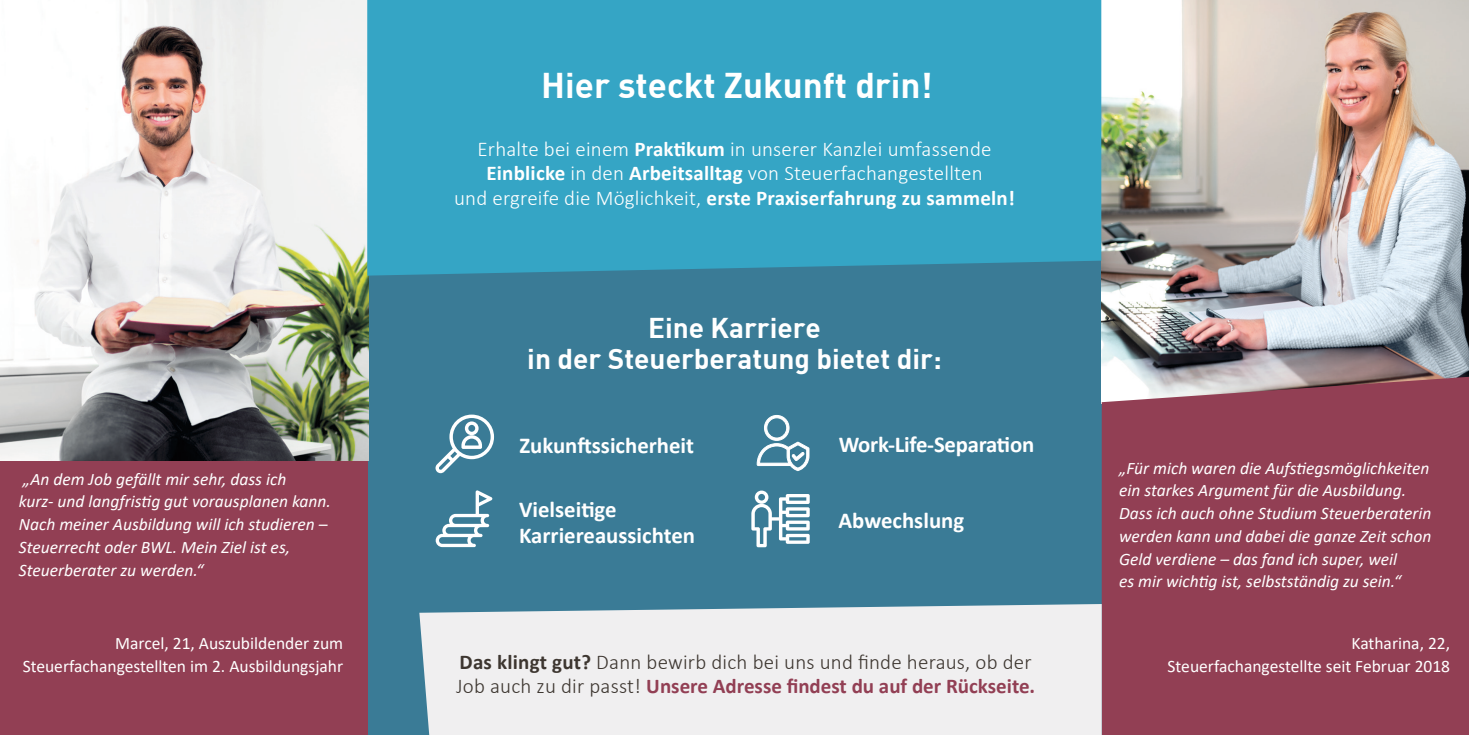
<style>
.page{position:relative;width:1469px;height:735px;background:#fff}
.page>*{position:absolute;margin:0;border:0;box-sizing:border-box;transform-origin:0 0}
.t1{font:700 35px "DIN";color:#fff}
.t2{font:700 28px/31.5px "DIN";color:#fff;text-align:center}
.t3{font:700 22.75px/25.4px "Calibri";color:#fff}
.t4{font:300 21px/24.5px "Calibri";letter-spacing:.01em;color:#fff;text-align:center}
.t5{font:300 21px/24.5px "Calibri";letter-spacing:.01em;color:#3d3630}
.t6{font:italic 17.5px/22.8px "Calibri";color:#fff}
.t7{font:17.5px/22.8px "Calibri";color:#fff;text-align:right}
.s1{font-weight:700}
.s2{font-weight:700;color:#923f54}
</style>
<div class="page">
<div style="left:0;top:460px;width:368px;height:274px;background:#923f54"></div>
<div style="left:368px;top:257px;width:733px;height:477px;background:#3a7b96"></div>
<img style="left:1101px;top:0;width:367px;height:376px">
<div style="left:1101px;top:376px;width:367px;height:358px;background:#923f54"></div>
<img style="left:0;top:0;width:368px;height:460px">
<div style="left:367px;top:0;width:734px;height:275px;background:#35a5c5"></div>
<svg style="left:436px;top:490px;width:56px;height:56px"></svg>
<svg style="left:751px;top:490px;width:58px;height:57px"></svg>
<svg style="left:435px;top:414px;width:59px;height:59px"></svg>
<svg style="left:756px;top:415px;width:53px;height:56px"></svg>
<div style="left:419px;top:604px;width:682px;height:130px;background:#f0eff0"></div>
<p class="t6" style="left:19px;top:466px;width:313px">„An dem Job gefällt mir sehr, dass ich<br>kurz- und langfristig gut vorausplanen kann.<br>Nach meiner Ausbildung will ich studieren – Steuerrecht oder BWL. Mein Ziel ist es, Steuerberater zu werden.“</p>
<p class="t7" style="left:23px;top:631px;width:322px">Marcel, 21, Auszubildender zum<br>Steuerfachangestellten im 2. Ausbildungsjahr</p>
<h1 class="t1" style="left:541px;top:62px;width:393px">Hier steckt Zukunft drin!</h1>
<p class="t4" style="left:454px;top:136px;width:562px">Erhalte bei einem <span class="s1">Praktikum</span> in unserer Kanzlei umfassende<br><span class="s1">Einblicke</span> in den <span class="s1">Arbeitsalltag</span> von Steuerfachangestellten<br>und ergreife die Möglichkeit, <span class="s1">erste Praxiserfahrung zu sammeln!</span></p>
<h2 class="t2" style="left:527px;top:310px;width:416px">Eine Karriere<br>in der Steuerberatung bietet dir:</h2>
<h3 class="t3" style="left:519px;top:432px;width:176px">Zukunftssicherheit</h3>
<h3 class="t3" style="left:838px;top:431px;width:197px">Work-Life-Separation</h3>
<h3 class="t3" style="left:519px;top:496px;width:177px">Vielseitige<br>Karriereaussichten</h3>
<h3 class="t3" style="left:838px;top:507px;width:127px">Abwechslung</h3>
<p class="t5" style="left:456px;top:649px;width:580px"><span class="s1">Das klingt gut?</span> Dann bewirb dich bei uns und finde heraus, ob der<br>Job auch zu dir passt! <span class="s2">Unsere Adresse findest du auf der Rückseite.</span></p>
<p class="t6" style="left:1119px;top:455px;width:314px">„Für mich waren die Aufstiegsmöglichkeiten ein starkes Argument für die Ausbildung.<br>Dass ich auch ohne Studium Steuerberaterin werden kann und dabei die ganze Zeit schon Geld verdiene – das fand ich super, weil<br>es mir wichtig ist, selbstständig zu sein.“</p>
<p class="t7" style="left:1167px;top:631px;width:284px">Katharina, 22,<br>Steuerfachangestellte seit Februar 2018</p>
</div>
